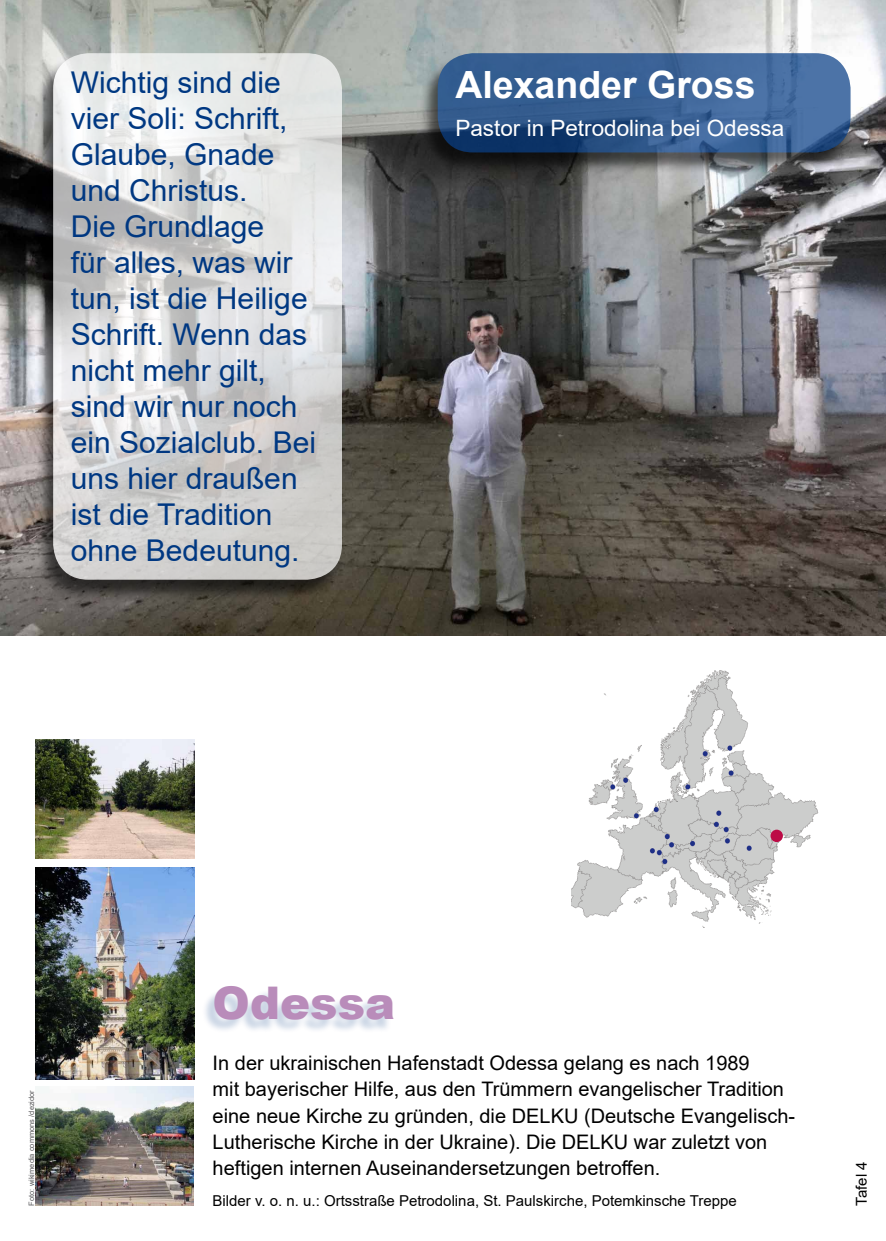
<style>
.page{position:relative;width:886px;height:1241px;background:#fff}
.page>*{position:absolute;margin:0;border:0;box-sizing:border-box;transform-origin:0 0}
.t1{font:900 45px "Arial";color:#b98cba}
.t2{font:700 37.5px "Arial";color:#fff}
.t3{font:30px/36px "Arial";color:#003882}
.t4{font:22.5px "Arial";color:#fff}
.t5{font:20px/26.2px "Arial";color:#000}
.t6{font:15px "Arial";color:#000}
.t7{font:7.5px "Arial";color:#58585a}
</style>
<div class="page">
<img style="left:0;top:0;width:886px;height:635px">
<img style="left:35px;top:867px;width:160px;height:212px">
<img style="left:35px;top:1086px;width:159px;height:119px">
<div style="left:419px;top:54px;width:433px;height:120px;background:#000;opacity:.86"></div>
<svg style="left:438px;top:53px;width:412px;height:99px;background:#375e92"></svg>
<div style="left:35px;top:54px;width:308px;height:546px;background:#000;opacity:.86"></div>
<svg style="left:53px;top:53px;width:289px;height:526px;background:#d9d9d9"></svg>
<div style="left:202px;top:988px;width:190px;height:44px;background:#003882;opacity:.21"></div>
<img style="left:36px;top:739px;width:158px;height:119px">
<img style="left:571px;top:670px;width:248px;height:257px">
<div style="left:770px;top:829px;width:13px;height:13px;background:#bc0b46;border-radius:50%"></div>
<p class="t3" style="left:71px;top:64px;width:247px">Wichtig sind die vier Soli: Schrift,<br>Glaube, Gnade und Christus.<br>Die Grundlage<br>für alles, was wir tun, ist die Heilige<br>Schrift. Wenn das nicht mehr gilt, sind wir nur noch ein Sozialclub. Bei uns hier draußen ist die Tradition ohne Bedeutung.</p>
<h2 class="t2" style="left:455px;top:59px;width:302px">Alexander Gross</h2>
<p class="t4" style="left:455px;top:112px;width:330px">Pastor in Petrodolina bei Odessa</p>
<p class="t7" style="left:26px;top:1205px;width:117px;rotate:-90deg">Foto: wikimedia commons /dezidor</p>
<h1 class="t1" style="left:213px;top:970px;width:184px">Odessa</h1>
<p class="t5" style="left:213px;top:1049px;width:584px">In der ukrainischen Hafenstadt Odessa gelang es nach 1989<br>mit bayerischer Hilfe, aus den Trümmern evangelischer Tradition eine neue Kirche zu gründen, die DELKU (Deutsche Evangelisch-Lutherische Kirche in der Ukraine). Die DELKU war zuletzt von heftigen internen Auseinandersetzungen betroffen.</p>
<p class="t6" style="left:213px;top:1189px;width:526px">Bilder v. o. n. u.: Ortsstraße Petrodolina, St. Paulskirche, Potemkinsche Treppe</p>
<p class="t6" style="left:851px;top:1205px;width:46px;rotate:-90deg">Tafel 4</p>
</div>
